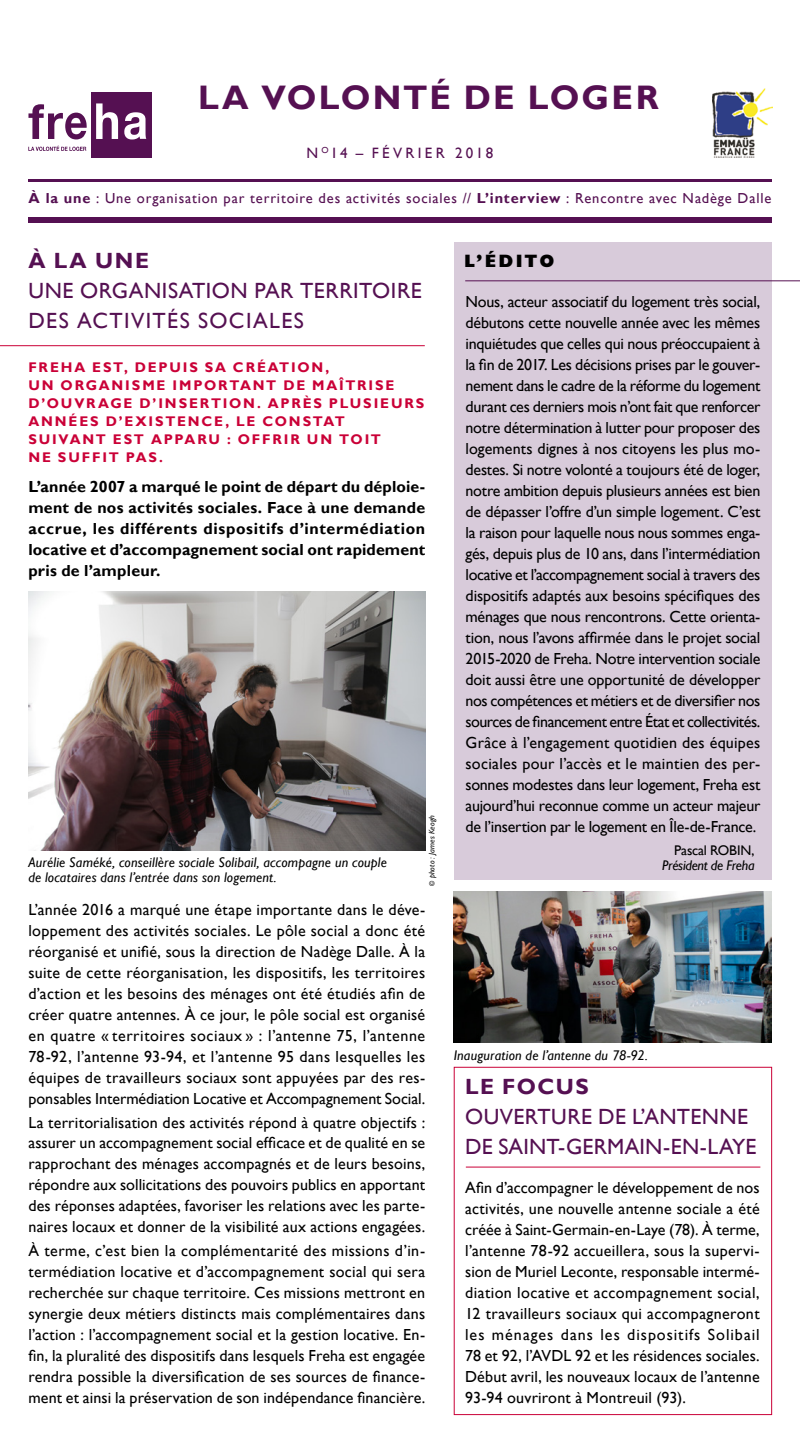
<style>
.page{position:relative;width:800px;height:1446px;background:#fff}
.page>*{position:absolute;margin:0;border:0;box-sizing:border-box;transform-origin:0 0}
.t1{font:700 34px "Gill Sans";letter-spacing:.06em;color:#551052}
.t2{font:22px/30px "Gill Sans";letter-spacing:.025em;color:#551052}
.t3{font:700 22px "Gill Sans";letter-spacing:.07em;color:#551052}
.t4{font:800 18px "Gill Sans Std";letter-spacing:.115em;color:#000}
.t5{font:16px/21px "Gill Sans";letter-spacing:.005em;color:#000;text-align:justify}
.t6{font:700 16px/21px "Gill Sans";letter-spacing:.01em;color:#000;text-align:justify}
.t7{font:15px "Gill Sans";letter-spacing:.22em;color:#551052}
.t8{font:14.5px "Gill Sans";letter-spacing:.06em;color:#551052}
.t9{font:700 14px/18px "Gill Sans";letter-spacing:.13em;color:#ca0037}
.t10{font:italic 14px/15px "Gill Sans";letter-spacing:.01em;color:#000}
.t11{font:italic 14px "Gill Sans";letter-spacing:-.02em;color:#000}
.t12{font:14px "Gill Sans";letter-spacing:-.01em;color:#000}
.t13{font:italic 8px "Gill Sans";letter-spacing:.015em;color:#000}
.s1{font-weight:700}
.s2{font-size:7px}
</style>
<div class="page">
<div style="left:454px;top:242px;width:318px;height:638px;background:#d8cbda"></div>
<div style="left:91px;top:92px;width:61px;height:66px;background:#551052"></div>
<svg style="left:28px;top:104px;width:59px;height:35px"></svg>
<svg style="left:96px;top:103px;width:22px;height:36px"></svg>
<svg style="left:124px;top:112px;width:22px;height:27px"></svg>
<svg style="left:28px;top:146px;width:58px;height:5px"></svg>
<img style="left:713px;top:89px;width:60px;height:68px">
<div style="left:28px;top:217px;width:744px;height:6px;background:#551052"></div>
<hr style="left:28px;top:179px;width:744px;height:2px;background:#551052">
<hr style="left:0;top:345px;width:425px;height:1px;background:#ca0037">
<hr style="left:465px;top:280px;width:335px;height:1px;background:#551052">
<img style="left:454px;top:891px;width:318px;height:151px">
<div style="left:454px;top:1067px;width:318px;height:348px;border:1px solid #ca0037"></div>
<hr style="left:466px;top:1166px;width:294px;height:1px;background:#ca0037">
<img style="left:28px;top:592px;width:397px;height:258px">
<h1 class="t1" style="left:198px;top:77px;width:462px">LA VOLONTÉ DE LOGER</h1>
<p class="t7" style="left:307px;top:144px;width:188px">N <sup>O</sup>14 – FÉVRIER 2018</p>
<p class="t8" style="left:29px;top:190px;width:744px"><span class="s1">À la une</span> : Une organisation par territoire des activités sociales // <span class="s1">L’interview</span> : Rencontre avec Nadège Dalle</p>
<h2 class="t3" style="left:28px;top:247px;width:122px">À LA UNE</h2>
<h2 class="t2" style="left:28px;top:276px;width:395px">UNE ORGANISATION PAR TERRITOIRE<br>DES ACTIVITÉS SOCIALES</h2>
<p class="t9" style="left:28px;top:358px;width:397px">FREHA EST, DEPUIS SA CRÉATION,<br>UN ORGANISME IMPORTANT DE MAÎTRISE<br>D’OUVRAGE D’INSERTION. APRÈS PLUSIEURS<br>ANNÉES D’EXISTENCE, LE CONSTAT<br>SUIVANT EST APPARU : OFFRIR UN TOIT<br>NE SUFFIT PAS.</p>
<p class="t6" style="left:28px;top:477px;width:398px">L’année 2007 a marqué le point de départ du déploie&shy;ment de nos activités sociales. Face à une demande accrue, les différents dispositifs d’intermédiation locative et d’accompagnement social ont rapidement pris de l’ampleur.</p>
<p class="t10" style="left:28px;top:855px;width:360px">Aurélie Saméké, conseillère sociale Solibail, accompagne un couple de locataires dans l’entrée dans son logement.</p>
<p class="t13" style="left:427px;top:886px;width:72px;rotate:-90deg"><span class="s2">©</span> photo : James Keogh</p>
<p class="t5" style="left:28px;top:899px;width:398px">L’année 2016 a marqué une étape importante dans le déve&shy;loppement des activités sociales. Le pôle social a donc été réorganisé et unifié, sous la direction de Nadège Dalle. À la suite de cette réorganisation, les dispositifs, les territoires d’action et les besoins des ménages ont été étudiés afin de créer quatre antennes. À ce jour, le pôle social est organisé en quatre « territoires sociaux » : l’antenne 75, l’antenne 78-92, l’antenne 93-94, et l’antenne 95 dans lesquelles les équipes de travailleurs sociaux sont appuyées par des res&shy;ponsables Intermédiation Locative et Accompagnement Social.</p>
<p class="t5" style="left:28px;top:1112px;width:398px">La territorialisation des activités répond à quatre objectifs : assurer un accompagnement social efficace et de qualité en se rapprochant des ménages accompagnés et de leurs besoins, répondre aux sollicitations des pouvoirs publics en apportant des réponses adaptées, favoriser les relations avec les parte&shy;naires locaux et donner de la visibilité aux actions engagées.</p>
<p class="t5" style="left:28px;top:1240px;width:398px">À terme, c’est bien la complémentarité des missions d’in&shy;termédiation locative et d’accompagnement social qui sera recherchée sur chaque territoire. Ces missions mettront en synergie deux métiers distincts mais complémentaires dans l’action : l’accompagnement social et la gestion locative. En&shy;fin, la pluralité des dispositifs dans lesquels Freha est engagée rendra possible la diversification de ses sources de finance&shy;ment et ainsi la préservation de son indépendance financière.</p>
<p class="t4" style="left:464px;top:251px;width:92px">L’ÉDITO</p>
<p class="t5" style="left:466px;top:291px;width:296px">Nous, acteur associatif du logement très social, débutons cette nouvelle année avec les mêmes inquiétudes que celles qui nous préoccupaient à la fin de 2017. Les décisions prises par le gouver&shy;nement dans le cadre de la réforme du logement durant ces derniers mois n’ont fait que renforcer notre détermination à lutter pour proposer des logements dignes à nos citoyens les plus mo&shy;destes. Si notre volonté a toujours été de loger, notre ambition depuis plusieurs années est bien de dépasser l’offre d’un simple logement. C’est la raison pour laquelle nous nous sommes enga&shy;gés, depuis plus de 10 ans, dans l’intermédiation locative et l’accompagnement social à travers des dispositifs adaptés aux besoins spécifiques des ménages que nous rencontrons. Cette orienta&shy;tion, nous l’avons affirmée dans le projet social 2015-2020 de Freha. Notre intervention sociale doit aussi être une opportunité de développer nos compétences et métiers et de diversifier nos sources de financement entre État et collectivités.<br>Grâce à l’engagement quotidien des équipes sociales pour l’accès et le maintien des per&shy;sonnes modestes dans leur logement, Freha est aujourd’hui reconnue comme un acteur majeur de l’insertion par le logement en Île-de-France.</p>
<p class="t12" style="left:674px;top:842px;width:82px">Pascal ROBIN,</p>
<p class="t11" style="left:662px;top:856px;width:94px">Président de Freha</p>
<p class="t10" style="left:454px;top:1048px;width:196px">Inauguration de l’antenne du 78-92.</p>
<h2 class="t3" style="left:465px;top:1073px;width:125px">LE FOCUS</h2>
<h2 class="t2" style="left:465px;top:1102px;width:293px">OUVERTURE DE L’ANTENNE<br>DE SAINT-GERMAIN-EN-LAYE</h2>
<p class="t5" style="left:465px;top:1177px;width:296px">Afin d’accompagner le développement de nos activités, une nouvelle antenne sociale a été créée à Saint-Germain-en-Laye (78). À terme, l’antenne 78-92 accueillera, sous la supervi&shy;sion de Muriel Leconte, responsable intermé&shy;diation locative et accompagnement social, 12 travailleurs sociaux qui accompagneront les ménages dans les dispositifs Solibail 78 et 92, l’AVDL 92 et les résidences sociales.<br>Début avril, les nouveaux locaux de l’antenne 93-94 ouvriront à Montreuil (93).</p>
</div>
